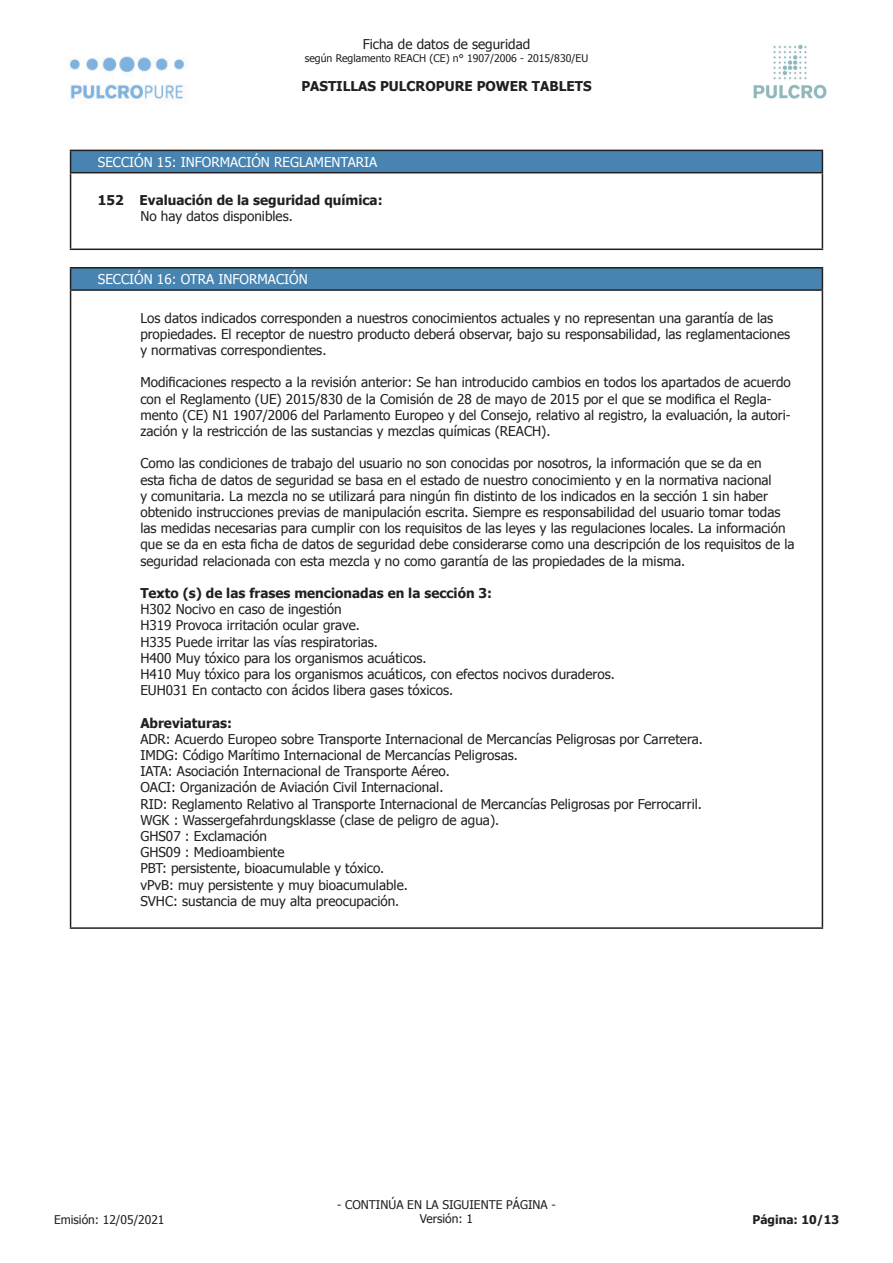
<style>
.page{position:relative;width:893px;height:1263px;background:#fff}
.page>*{position:absolute;margin:0;border:0;box-sizing:border-box;transform-origin:0 0}
.t1{font:13.5px/16.2px "Tahoma";color:#231f20}
.t2{font:700 13.5px "Tahoma";color:#231f20}
.t3{font:13.5px "Tahoma";color:#fff}
.t4{font:12px "Tahoma";color:#231f20}
.t5{font:700 12px "Tahoma";color:#231f20}
.t6{font:10.5px "Tahoma";color:#231f20}
</style>
<div class="page">
<img style="left:70px;top:56px;width:115px;height:45px">
<img style="left:753px;top:44px;width:74px;height:55px">
<div style="left:71px;top:150px;width:751px;height:23px;background:#4784b2"></div>
<hr style="left:70px;top:150px;width:753px;height:1px;background:#231f20">
<svg style="left:70px;top:151px;width:1px;height:21px"></svg>
<svg style="left:822px;top:151px;width:1px;height:21px"></svg>
<hr style="left:70px;top:172px;width:753px;height:1px;background:#231f20">
<hr style="left:70px;top:173px;width:1px;height:76px;background:#231f20">
<hr style="left:822px;top:173px;width:1px;height:76px;background:#231f20">
<hr style="left:70px;top:249px;width:753px;height:1px;background:#231f20">
<div style="left:71px;top:268px;width:751px;height:22px;background:#4784b2"></div>
<hr style="left:70px;top:267px;width:753px;height:1px;background:#231f20">
<svg style="left:70px;top:268px;width:1px;height:21px"></svg>
<svg style="left:822px;top:268px;width:1px;height:21px"></svg>
<hr style="left:70px;top:289px;width:753px;height:2px;background:#231f20">
<hr style="left:70px;top:291px;width:1px;height:636px;background:#231f20">
<hr style="left:822px;top:291px;width:1px;height:636px;background:#231f20">
<hr style="left:70px;top:927px;width:753px;height:2px;background:#231f20">
<p class="t1" style="left:363px;top:36px;width:169px">Ficha de datos de seguridad</p>
<p class="t6" style="left:305px;top:51px;width:285px">según Reglamento REACH (CE) n° 1907/2006 - 2015/830/EU</p>
<p class="t2" style="left:301px;top:76px;width:292px">PASTILLAS PULCROPURE POWER TABLETS</p>
<p class="t3" style="left:98px;top:153px;width:281px">SECCIÓN 15: INFORMACIÓN REGLAMENTARIA</p>
<p class="t2" style="left:98px;top:191px;width:286px">152 Evaluación de la seguridad química:</p>
<p class="t1" style="left:140px;top:208px;width:154px">No hay datos disponibles.</p>
<p class="t3" style="left:98px;top:270px;width:211px">SECCIÓN 16: OTRA INFORMACIÓN</p>
<p class="t1" style="left:140px;top:309px;width:651px">Los datos indicados corresponden a nuestros conocimientos actuales y no representan una garantía de las propiedades. El receptor de nuestro producto deberá observar, bajo su responsabilidad, las reglamentaciones y normativas correspondientes.</p>
<p class="t1" style="left:140px;top:374px;width:652px">Modificaciones respecto a la revisión anterior: Se han introducido cambios en todos los apartados de acuerdo con el Reglamento (UE) 2015/830 de la Comisión de 28 de mayo de 2015 por el que se modifica el Regla&shy;mento (CE) N1 1907/2006 del Parlamento Europeo y del Consejo, relativo al registro, la evaluación, la autori&shy;zación y la restricción de las sustancias y mezclas químicas (REACH).</p>
<p class="t1" style="left:140px;top:455px;width:656px">Como las condiciones de trabajo del usuario no son conocidas por nosotros, la información que se da en<br>esta ficha de datos de seguridad se basa en el estado de nuestro conocimiento y en la normativa nacional<br>y comunitaria. La mezcla no se utilizará para ningún fin distinto de los indicados en la sección 1 sin haber obtenido instrucciones previas de manipulación escrita. Siempre es responsabilidad del usuario tomar todas las medidas necesarias para cumplir con los requisitos de las leyes y las regulaciones locales. La información que se da en esta ficha de datos de seguridad debe considerarse como una descripción de los requisitos de la seguridad relacionada con esta mezcla y no como garantía de las propiedades de la misma.</p>
<p class="t2" style="left:140px;top:584px;width:353px">Texto (s) de las frases mencionadas en la sección 3:</p>
<p class="t1" style="left:140px;top:601px;width:476px">H302 Nocivo en caso de ingestión<br>H319 Provoca irritación ocular grave.<br>H335 Puede irritar las vías respiratorias.<br>H400 Muy tóxico para los organismos acuáticos.<br>H410 Muy tóxico para los organismos acuáticos, con efectos nocivos duraderos.<br>EUH031 En contacto con ácidos libera gases tóxicos.</p>
<p class="t2" style="left:140px;top:713px;width:93px">Abreviaturas:</p>
<p class="t1" style="left:140px;top:730px;width:564px">ADR: Acuerdo Europeo sobre Transporte Internacional de Mercancías Peligrosas por Carretera.<br>IMDG: Código Marítimo Internacional de Mercancías Peligrosas.<br>IATA: Asociación Internacional de Transporte Aéreo.<br>OACI: Organización de Aviación Civil Internacional.<br>RID: Reglamento Relativo al Transporte Internacional de Mercancías Peligrosas por Ferrocarril.<br>WGK : Wassergefahrdungsklasse (clase de peligro de agua).<br>GHS07 : Exclamación<br>GHS09 : Medioambiente<br>PBT: persistente, bioacumulable y tóxico.<br>vPvB: muy persistente y muy bioacumulable.<br>SVHC: sustancia de muy alta preocupación.</p>
<p class="t4" style="left:337px;top:1196px;width:220px">- CONTINÚA EN LA SIGUIENTE PÁGINA -</p>
<p class="t4" style="left:54px;top:1211px;width:112px">Emisión: 12/05/2021</p>
<p class="t4" style="left:420px;top:1210px;width:55px">Versión: 1</p>
<p class="t5" style="left:752px;top:1211px;width:88px">Página: 10/13</p>
</div>
